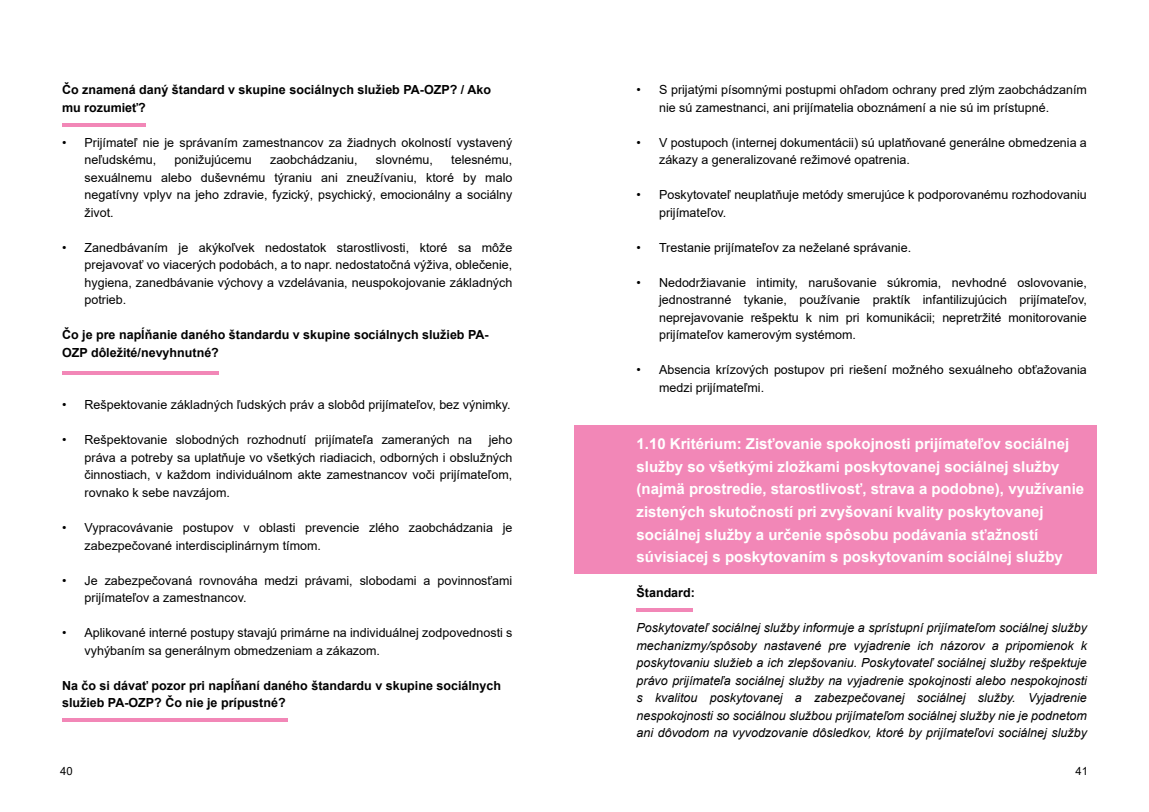
<style>
.page{position:relative;width:1149px;height:812px;background:#fff}
.page>*{position:absolute;margin:0;border:0;box-sizing:border-box;transform-origin:0 0}
.t1{font:700 15px/22.5px "Arial";color:#fff}
.t2{font:12.5px/17.5px "Arial";color:#000}
.t3{font:italic 12.5px/17.5px "Arial";color:#000;text-align:justify}
.t4{font:700 12.5px/17.5px "Arial";color:#000}
.t5{font:11.25px "Arial";color:#000}
</style>
<div class="page">
<div style="left:574px;top:424px;width:522px;height:149px;background:#f287b7"></div>
<hr style="left:62px;top:123px;width:84px;height:4px;background:#f287b7">
<svg style="left:62px;top:371px;width:156px;height:3px"></svg>
<hr style="left:62px;top:718px;width:225px;height:4px;background:#f287b7">
<hr style="left:636px;top:608px;width:57px;height:4px;background:#f287b7">
<p class="t4" style="left:62px;top:81px;width:430px">Čo znamená daný štandard v skupine sociálnych služieb PA-OZP? / Ako mu rozumieť?</p>
<p class="t2" style="left:85px;top:133px;width:429px;text-indent:-22px">• Prijímateľ nie je správaním zamestnancov za žiadnych okolností vystavený neľudskému,</p>
<p class="t2" style="left:85px;top:151px;width:429px;text-align:justify;text-indent:366px">telesnému, sexuálnemu alebo duševnému týraniu ani zneužívaniu, ktoré by malo negatívny vplyv na jeho zdravie, fyzický, psychický, emocionálny a sociálny život.</p>
<p class="t2" style="left:85px;top:238px;width:429px;text-align:justify;text-indent:-22px">• Zanedbávaním je akýkoľvek nedostatok starostlivosti, ktoré sa môže prejavovať vo viacerých podobách, a to napr. nedostatočná výživa, oblečenie, hygiena, zanedbávanie výchovy a vzdelávania, neuspokojovanie základných potrieb.</p>
<p class="t4" style="left:62px;top:326px;width:428px">Čo je pre napĺňanie daného štandardu v skupine sociálnych služieb PA-<br>OZP dôležité/nevyhnutné?</p>
<p class="t2" style="left:174px;top:151px;width:79px">ponižujúcemu</p>
<p class="t2" style="left:270px;top:151px;width:89px">zaobchádzaniu,</p>
<p class="t2" style="left:376px;top:151px;width:58px">slovnému,</p>
<p class="t2" style="left:62px;top:396px;width:450px">• Rešpektovanie základných ľudských práv a slobôd prijímateľov, bez výnimky.</p>
<p class="t2" style="left:62px;top:431px;width:411px">• Rešpektovanie slobodných rozhodnutí prijímateľa zameraných na</p>
<p class="t2" style="left:85px;top:431px;width:429px;text-align:justify;text-indent:404px">jeho práva a potreby sa uplatňuje vo všetkých riadiacich, odborných i obslužných činnostiach, v každom individuálnom akte zamestnancov voči prijímateľom, rovnako k sebe navzájom.</p>
<p class="t2" style="left:85px;top:518px;width:429px;text-indent:-22px">• Vypracovávanie postupov v oblasti prevencie zlého zaobchádzania je zabezpečované interdisciplinárnym tímom.</p>
<p class="t2" style="left:85px;top:571px;width:429px;text-indent:-22px">• Je zabezpečovaná rovnováha medzi právami, slobodami a povinnosťami prijímateľov a zamestnancov.</p>
<p class="t2" style="left:85px;top:623px;width:429px;text-indent:-22px">• Aplikované interné postupy stavajú primárne na individuálnej zodpovednosti s vyhýbaním sa generálnym obmedzeniam a zákazom.</p>
<p class="t4" style="left:62px;top:676px;width:440px">Na čo si dávať pozor pri napĺňaní daného štandardu v skupine sociálnych služieb PA-OZP? Čo nie je prípustné?</p>
<p class="t2" style="left:659px;top:81px;width:429px;text-indent:-22px">• S prijatými písomnými postupmi ohľadom ochrany pred zlým zaobchádzaním nie sú zamestnanci, ani prijímatelia oboznámení a nie sú im prístupné.</p>
<p class="t2" style="left:659px;top:133px;width:429px;text-indent:-22px">• V postupoch (internej dokumentácii) sú uplatňované generálne obmedzenia a zákazy a generalizované režimové opatrenia.</p>
<p class="t2" style="left:659px;top:186px;width:429px;text-indent:-22px">• Poskytovateľ neuplatňuje metódy smerujúce k podporovanému rozhodovaniu prijímateľov.</p>
<p class="t2" style="left:636px;top:238px;width:276px">• Trestanie prijímateľov za neželané správanie.</p>
<p class="t2" style="left:659px;top:273px;width:429px;text-align:justify;text-indent:-22px">• Nedodržiavanie intimity, narušovanie súkromia, nevhodné oslovovanie, jednostranné tykanie, používanie praktík infantilizujúcich prijímateľov, neprejavovanie rešpektu k nim pri komunikácii; nepretržité monitorovanie prijímateľov kamerovým systémom.</p>
<p class="t2" style="left:659px;top:361px;width:429px;text-indent:-22px">• Absencia krízových postupov pri riešení možného sexuálneho obťažovania medzi prijímateľmi.</p>
<p class="t1" style="left:636px;top:433px;width:449px">1.10 Kritérium: Zisťovanie spokojnosti prijímateľov sociálnej služby so všetkými zložkami poskytovanej sociálnej služby (najmä prostredie, starostlivosť, strava a podobne), využívanie zistených skutočností pri zvyšovaní kvality poskytovanej sociálnej služby a určenie spôsobu podávania sťažností súvisiacej s poskytovaním s poskytovaním sociálnej služby</p>
<p class="t4" style="left:636px;top:584px;width:60px">Štandard:</p>
<p class="t3" style="left:636px;top:619px;width:451px">Poskytovateľ sociálnej služby informuje a sprístupní prijímateľom sociálnej služby mechanizmy/spôsoby nastavené pre vyjadrenie ich názorov a pripomienok k poskytovaniu služieb a ich zlepšovaniu. Poskytovateľ sociálnej služby rešpektuje právo prijímateľa sociálnej služby na vyjadrenie spokojnosti alebo nespokojnosti s kvalitou poskytovanej a zabezpečovanej sociálnej služby. Vyjadrenie nespokojnosti so sociálnou službou prijímateľom sociálnej služby nie je podnetom ani dôvodom na vyvodzovanie dôsledkov, ktoré by prijímateľovi sociálnej služby</p>
<p class="t5" style="left:60px;top:763px;width:14px">40</p>
<p class="t5" style="left:1075px;top:763px;width:14px">41</p>
</div>
